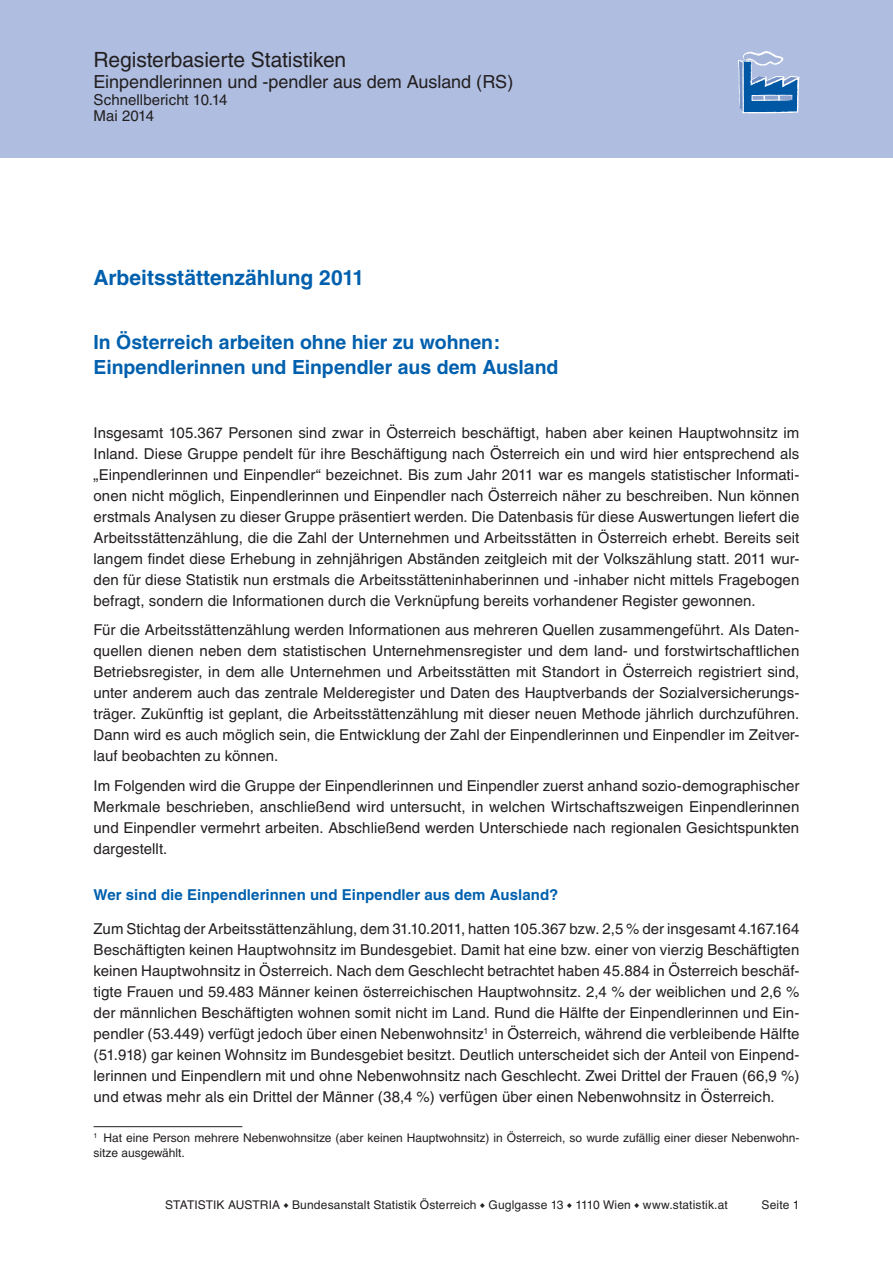
<style>
.page{position:relative;width:893px;height:1263px;background:#fff}
.page>*{position:absolute;margin:0;border:0;box-sizing:border-box;transform-origin:0 0}
.t1{font:21px "Helvetica";letter-spacing:-.005em;color:#231f20}
.t2{font:700 21px "Helvetica";letter-spacing:-.005em;color:#0160ae}
.t3{font:700 19.5px/25.5px "Helvetica";letter-spacing:-.005em;color:#0160ae}
.t4{font:18px "Helvetica";letter-spacing:-.005em;color:#231f20}
.t5{font:15px/21px "Helvetica";letter-spacing:.005em;color:#231f20;text-align:justify}
.t6{font:700 15px "Helvetica";letter-spacing:.005em;color:#0160ae}
.t7{font:12px/15px "Helvetica";color:#231f20}
.s1{font-family:"Arial";font-size:8.4px}
</style>
<div class="page">
<div style="left:0;top:0;width:893px;height:157px;background:#aebde0"></div>
<hr style="left:94px;top:1126px;width:148px;height:1px;background:#231f20">
<svg style="left:738px;top:51px;width:61px;height:63px"></svg>
<h1 class="t1" style="left:94px;top:48px;width:254px">Registerbasierte Statistiken</h1>
<p class="t4" style="left:94px;top:72px;width:421px">Einpendlerinnen und -pendler aus dem Ausland (RS)</p>
<p class="t5" style="left:94px;top:91px;width:135px;line-height:16.5px">Schnellbericht 10.14<br>Mai 2014</p>
<h1 class="t2" style="left:94px;top:265px;width:272px">Arbeitsstättenzählung 2011</h1>
<h2 class="t3" style="left:94px;top:329px;width:466px">In Österreich arbeiten ohne hier zu wohnen:<br>Einpendlerinnen und Einpendler aus dem Ausland</h2>
<p class="t5" style="left:94px;top:422px;width:707px">Insgesamt 105.367 Personen sind zwar in Österreich beschäftigt, haben aber keinen Hauptwohnsitz im Inland. Diese Gruppe pendelt für ihre Beschäftigung nach Österreich ein und wird hier entsprechend als „Einpendlerinnen und Einpendler“ bezeichnet. Bis zum Jahr 2011 war es mangels statistischer Informati&shy;onen nicht möglich, Einpendlerinnen und Einpendler nach Österreich näher zu beschreiben. Nun können erstmals Analysen zu dieser Gruppe präsentiert werden. Die Datenbasis für diese Auswertungen liefert die Arbeitsstättenzählung, die die Zahl der Unternehmen und Arbeitsstätten in Österreich erhebt. Bereits seit langem findet diese Erhebung in zehnjährigen Abständen zeitgleich mit der Volkszählung statt. 2011 wur&shy;den für diese Statistik nun erstmals die Arbeitsstätteninhaberinnen und -inhaber nicht mittels Fragebogen befragt, sondern die Informationen durch die Verknüpfung bereits vorhandener Register gewonnen.</p>
<p class="t5" style="left:94px;top:619px;width:707px">Für die Arbeitsstättenzählung werden Informationen aus mehreren Quellen zusammengeführt. Als Daten&shy;quellen dienen neben dem statistischen Unternehmensregister und dem land- und forstwirtschaftlichen Betriebsregister, in dem alle Unternehmen und Arbeitsstätten mit Standort in Österreich registriert sind, unter anderem auch das zentrale Melderegister und Daten des Hauptverbands der Sozialversicherungs&shy;träger. Zukünftig ist geplant, die Arbeitsstättenzählung mit dieser neuen Methode jährlich durchzuführen.<br>Dann wird es auch möglich sein, die Entwicklung der Zahl der Einpendlerinnen und Einpendler im Zeitver&shy;lauf beobachten zu können.</p>
<p class="t5" style="left:94px;top:775px;width:707px">Im Folgenden wird die Gruppe der Einpendlerinnen und Einpendler zuerst anhand sozio-demographischer Merkmale beschrieben, anschließend wird untersucht, in welchen Wirtschaftszweigen Einpendlerinnen und Einpendler vermehrt arbeiten. Abschließend werden Unterschiede nach regionalen Gesichtspunkten dargestellt.</p>
<p class="t6" style="left:94px;top:886px;width:466px">Wer sind die Einpendlerinnen und Einpendler aus dem Ausland?</p>
<p class="t5" style="left:94px;top:918px;width:707px">Zum Stichtag der Arbeitsstättenzählung, dem 31.10.2011, hatten 105.367 bzw. 2,5 % der insgesamt 4.167.164<br>Beschäftigten keinen Hauptwohnsitz im Bundesgebiet. Damit hat eine bzw. einer von vierzig Beschäftigten keinen Hauptwohnsitz in Österreich. Nach dem Geschlecht betrachtet haben 45.884 in Österreich beschäf&shy;tigte Frauen und 59.483 Männer keinen österreichischen Hauptwohnsitz. 2,4 % der weiblichen und 2,6 % der männlichen Beschäftigten wohnen somit nicht im Land. Rund die Hälfte der Einpendlerinnen und Ein&shy;pendler (53.449) verfügt jedoch über einen Nebenwohnsitz<sup>1</sup> in Österreich, während die verbleibende Hälfte (51.918) gar keinen Wohnsitz im Bundesgebiet besitzt. Deutlich unterscheidet sich der Anteil von Einpend&shy;lerinnen und Einpendlern mit und ohne Nebenwohnsitz nach Geschlecht. Zwei Drittel der Frauen (66,9 %) und etwas mehr als ein Drittel der Männer (38,4 %) verfügen über einen Nebenwohnsitz in Österreich.</p>
<p class="t7" style="left:94px;top:1130px;width:707px"><sup>1</sup> Hat eine Person mehrere Nebenwohnsitze (aber keinen Hauptwohnsitz) in Österreich, so wurde zufällig einer dieser Nebenwohn&shy;sitze ausgewählt.</p>
<p class="t7" style="left:165px;top:1197px;width:564px">STATISTIK AUSTRIA <span class="s1">♦</span> Bundesanstalt Statistik Österreich <span class="s1">♦</span> Guglgasse 13 <span class="s1">♦</span> 1110 Wien <span class="s1">♦</span> www.statistik.at</p>
<p class="t7" style="left:762px;top:1197px;width:39px">Seite 1</p>
</div>
